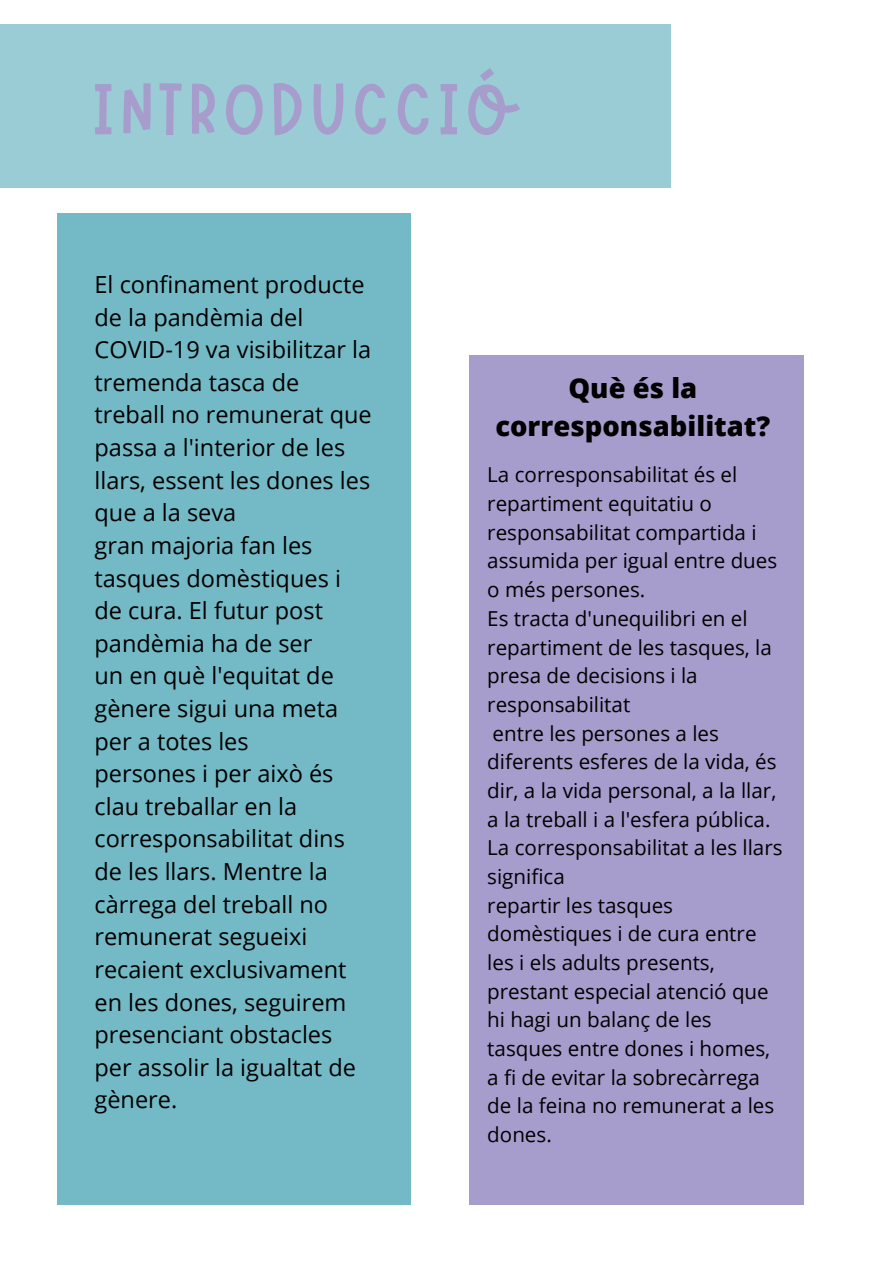
<style>
.page{position:relative;width:893px;height:1264px;background:#fff}
.page>*{position:absolute;margin:0;border:0;box-sizing:border-box;transform-origin:0 0}
.t1{font:74.1px "Marykate";letter-spacing:.08em;color:#a69dcd}
.t2{font:800 27.45px/38.1px "Open Sans";color:#000;text-align:center}
.t3{font:23.55px/32.5px "Open Sans";color:#000}
.t4{font:20.55px/28.7px "Open Sans";color:#000}
</style>
<div class="page">
<div style="left:0;top:24px;width:670px;height:163px;background:#9accd5"></div>
<div style="left:57px;top:213px;width:353px;height:991px;background:#74bac6"></div>
<div style="left:469px;top:355px;width:334px;height:849px;background:#a69dcd"></div>
<h1 class="t1" style="left:92px;top:61px;width:421px">INTRODUCCIÓ</h1>
<p class="t3" style="left:94px;top:267px;width:278px">El confinament producte de la pandèmia del<br>COVID-19 va visibilitzar la tremenda tasca de treball no remunerat que passa a l'interior de les llars, essent les dones les que a la seva<br>gran majoria fan les tasques domèstiques i de cura. El futur post pandèmia ha de ser<br>un en què l'equitat de gènere sigui una meta per a totes les<br>persones i per això és clau treballar en la corresponsabilitat dins de les llars. Mentre la càrrega del treball no remunerat segueixi recaient exclusivament en les dones, seguirem presenciant obstacles per assolir la igualtat de gènere.</p>
<h2 class="t2" style="left:495px;top:368px;width:276px">Què és la corresponsabilitat?</h2>
<p class="t4" style="left:487px;top:460px;width:297px">La corresponsabilitat és el repartiment equitatiu o responsabilitat compartida i assumida per igual entre dues o més persones.<br>Es tracta d'unequilibri en el repartiment de les tasques, la presa de decisions i la responsabilitat<br>entre les persones a les diferents esferes de la vida, és dir, a la vida personal, a la llar, a la treball i a l'esfera pública.<br>La corresponsabilitat a les llars significa<br>repartir les tasques domèstiques i de cura entre les i els adults presents, prestant especial atenció que hi hagi un balanç de les tasques entre dones i homes, a fi de evitar la sobrecàrrega de la feina no remunerat a les dones.</p>
</div>
